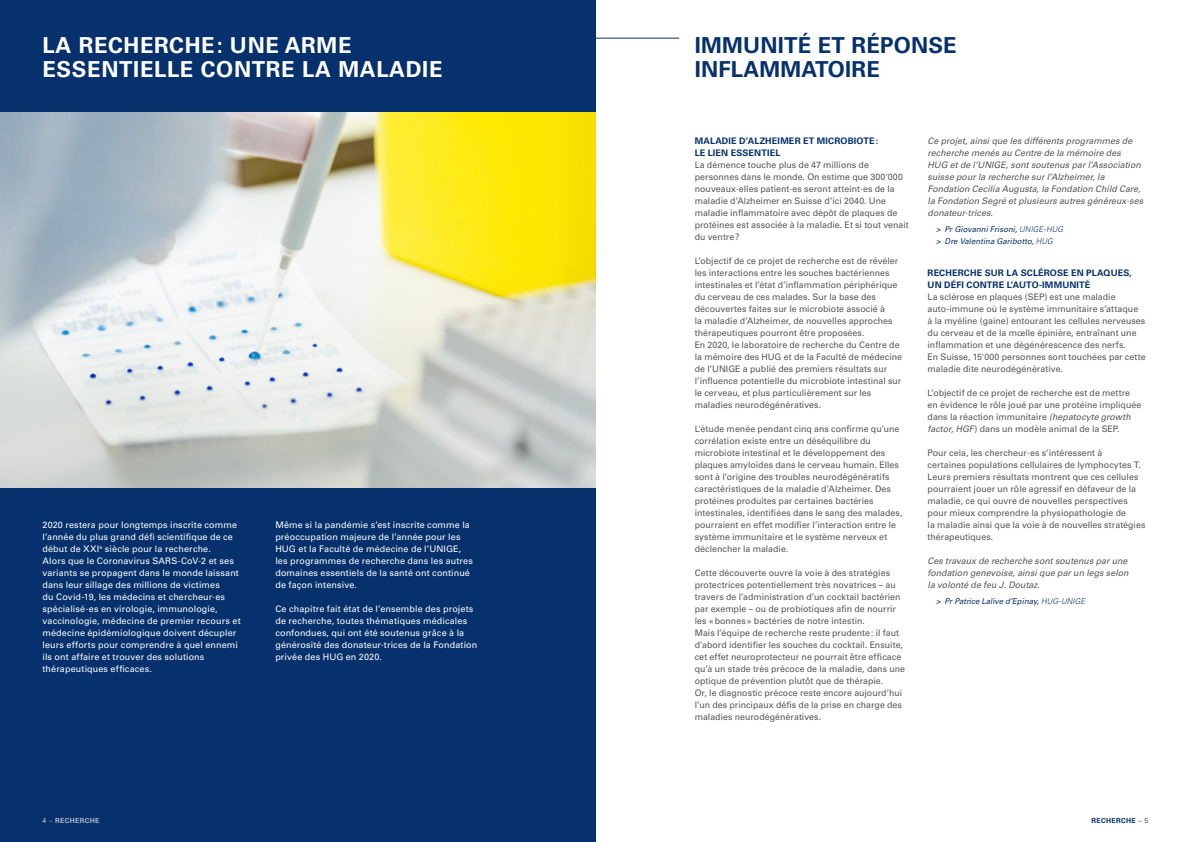
<style>
.page{position:relative;width:1191px;height:842px;background:#fff}
.page>*{position:absolute;margin:0;border:0;box-sizing:border-box;transform-origin:0 0}
.t1{font:700 22px/24px "Univers";letter-spacing:.03em;color:#fff}
.t2{font:700 22px/24px "Univers";letter-spacing:.01em;color:#06316c}
.t3{font:9px/12px "Univers";color:#575756}
.t4{font:9px/12px "Univers";letter-spacing:.015em;color:#fff}
.t5{font:italic 9px/12px "Univers";color:#575756}
.t6{font:700 9px/12px "Univers";letter-spacing:.015em;color:#06316c}
.t7{font:italic 8px/12px "Univers";color:#0b336e}
.t8{font:700 7px "Univers";letter-spacing:.05em;color:#adb2d0}
.t9{font:700 7px "Univers";letter-spacing:.05em;color:#06316c}
.s1{font-weight:300}
.s2{font-style:italic}
.s3{font-weight:300;color:#fff}
.s4{font-weight:300;color:#1d1d1b}
</style>
<div class="page">
<hr style="left:595px;top:38px;width:84px;height:1px;background:#06316c">
<div style="left:0;top:0;width:595px;height:842px;background:#06316c"></div>
<img style="left:0;top:113px;width:595px;height:374px">
<h1 class="t1" style="left:43px;top:33px;width:401px">LA RECHERCHE: UNE ARME<br>ESSENTIELLE CONTRE LA MALADIE</h1>
<p class="t4" style="left:43px;top:519px;width:200px">2020 restera pour longtemps inscrite comme l’année du plus grand défi scientifique de ce début de XXI<sup>e</sup> siècle pour la recherche.<br>Alors que le Coronavirus SARS-CoV-2 et ses variants se propagent dans le monde laissant dans leur sillage des millions de victimes<br>du Covid-19, les médecins et chercheur·es spécialisé·es en virologie, immunologie, vaccinologie, médecine de premier recours et médecine épidémiologique doivent décupler leurs efforts pour comprendre à quel ennemi ils ont affaire et trouver des solutions thérapeutiques efficaces.</p>
<p class="t4" style="left:275px;top:519px;width:199px">Même si la pandémie s’est inscrite comme la préoccupation majeure de l’année pour les HUG et la Faculté de médecine de l’UNIGE, les programmes de recherche dans les autres domaines essentiels de la santé ont continué de façon intensive.</p>
<p class="t4" style="left:275px;top:603px;width:203px">Ce chapitre fait état de l’ensemble des projets de recherche, toutes thématiques médicales confondues, qui ont été soutenus grâce à la générosité des donateur·trices de la Fondation privée des HUG en 2020.</p>
<h1 class="t2" style="left:694px;top:33px;width:263px">IMMUNITÉ ET RÉPONSE<br>INFLAMMATOIRE</h1>
<p class="t6" style="left:694px;top:135px;width:185px">MALADIE D’ALZHEIMER ET MICROBIOTE:<br>LE LIEN ESSENTIEL</p>
<p class="t3" style="left:694px;top:159px;width:216px">La démence touche plus de 47 millions de personnes dans le monde. On estime que 300'000 nouveaux·elles patient·es seront atteint·es de la maladie d’Alzheimer en Suisse d’ici 2040. Une maladie inflammatoire avec dépôt de plaques de protéines est associée à la maladie. Et si tout venait du ventre?</p>
<p class="t3" style="left:694px;top:255px;width:209px">L’objectif de ce projet de recherche est de révéler les interactions entre les souches bactériennes intestinales et l’état d’inflammation périphérique du cerveau de ces malades. Sur la base des découvertes faites sur le microbiote associé à<br>la maladie d’Alzheimer, de nouvelles approches thérapeutiques pourront être proposées.<br>En 2020, le laboratoire de recherche du Centre de la mémoire des HUG et de la Faculté de médecine de l’UNIGE a publié des premiers résultats sur l’influence potentielle du microbiote intestinal sur le cerveau, et plus particulièrement sur les maladies neurodégénératives.</p>
<p class="t3" style="left:694px;top:423px;width:209px">L'étude menée pendant cinq ans confirme qu’une corrélation existe entre un déséquilibre du microbiote intestinal et le développement des plaques amyloïdes dans le cerveau humain. Elles sont à l’origine des troubles neurodégénératifs caractéristiques de la maladie d’Alzheimer. Des protéines produites par certaines bactéries intestinales, identifiées dans le sang des malades, pourraient en effet modifier l’interaction entre le système immunitaire et le système nerveux et déclencher la maladie.</p>
<p class="t3" style="left:694px;top:567px;width:212px">Cette découverte ouvre la voie à des stratégies protectrices potentiellement très novatrices – au travers de l’administration d’un cocktail bactérien par exemple – ou de probiotiques afin de nourrir les «bonnes» bactéries de notre intestin.<br>Mais l’équipe de recherche reste prudente: il faut d’abord identifier les souches du cocktail. Ensuite, cet effet neuroprotecteur ne pourrait être efficace qu’à un stade très précoce de la maladie, dans une optique de prévention plutôt que de thérapie.<br>Or, le diagnostic précoce reste encore aujourd’hui l’un des principaux défis de la prise en charge des maladies neurodégénératives.</p>
<p class="t5" style="left:927px;top:135px;width:217px">Ce projet, ainsi que les différents programmes de recherche menés au Centre de la mémoire des<br>HUG et de l’UNIGE, sont soutenus par l’Association suisse pour la recherche sur l’Alzheimer, la Fondation Cecilia Augusta, la Fondation Child Care, la Fondation Segré et plusieurs autres généreux·ses donateur·trices.</p>
<p class="t7" style="left:936px;top:223px;width:129px">&gt; Pr Giovanni Frisoni, <span class="s1">UNIGE-HUG </span>&gt; Dre Valentina Garibotto, <span class="s1">HUG</span></p>
<p class="t6" style="left:927px;top:267px;width:206px">RECHERCHE SUR LA SCLÉROSE EN PLAQUES,<br>UN DÉFI CONTRE L’AUTO-IMMUNITÉ</p>
<p class="t3" style="left:927px;top:291px;width:220px">La sclérose en plaques (SEP) est une maladie auto-immune où le système immunitaire s’attaque<br>à la myéline (gaine) entourant les cellules nerveuses du cerveau et de la mœlle épinière, entraînant une inflammation et une dégénérescence des nerfs.<br>En Suisse, 15'000 personnes sont touchées par cette maladie dite neurodégénérative.</p>
<p class="t3" style="left:927px;top:387px;width:215px">L’objectif de ce projet de recherche est de mettre en évidence le rôle joué par une protéine impliquée dans la réaction immunitaire <span class="s2">(hepatocyte growth factor, HGF</span>) dans un modèle animal de la SEP.</p>
<p class="t3" style="left:927px;top:447px;width:219px">Pour cela, les chercheur<span class="s2">·</span>es s’intéressent à<br>certaines populations cellulaires de lymphocytes T.<br>Leurs premiers résultats montrent que ces cellules pourraient jouer un rôle agressif en défaveur de la maladie, ce qui ouvre de nouvelles perspectives pour mieux comprendre la physiopathologie de<br>la maladie ainsi que la voie à de nouvelles stratégies thérapeutiques.</p>
<p class="t5" style="left:927px;top:555px;width:202px">Ces travaux de recherche sont soutenus par une fondation genevoise, ainsi que par un legs selon la volonté de feu J. Doutaz.</p>
<p class="t7" style="left:936px;top:595px;width:151px">&gt; Pr Patrice Lalive d’Epinay, <span class="s1">HUG-UNIGE</span></p>
<p class="t8" style="left:43px;top:817px;width:59px"><span class="s3">4</span> <span class="s1">–</span> RECHERCHE</p>
<p class="t9" style="left:1091px;top:817px;width:59px">RECHERCHE <span class="s1">–</span> <span class="s4">5</span></p>
</div>
